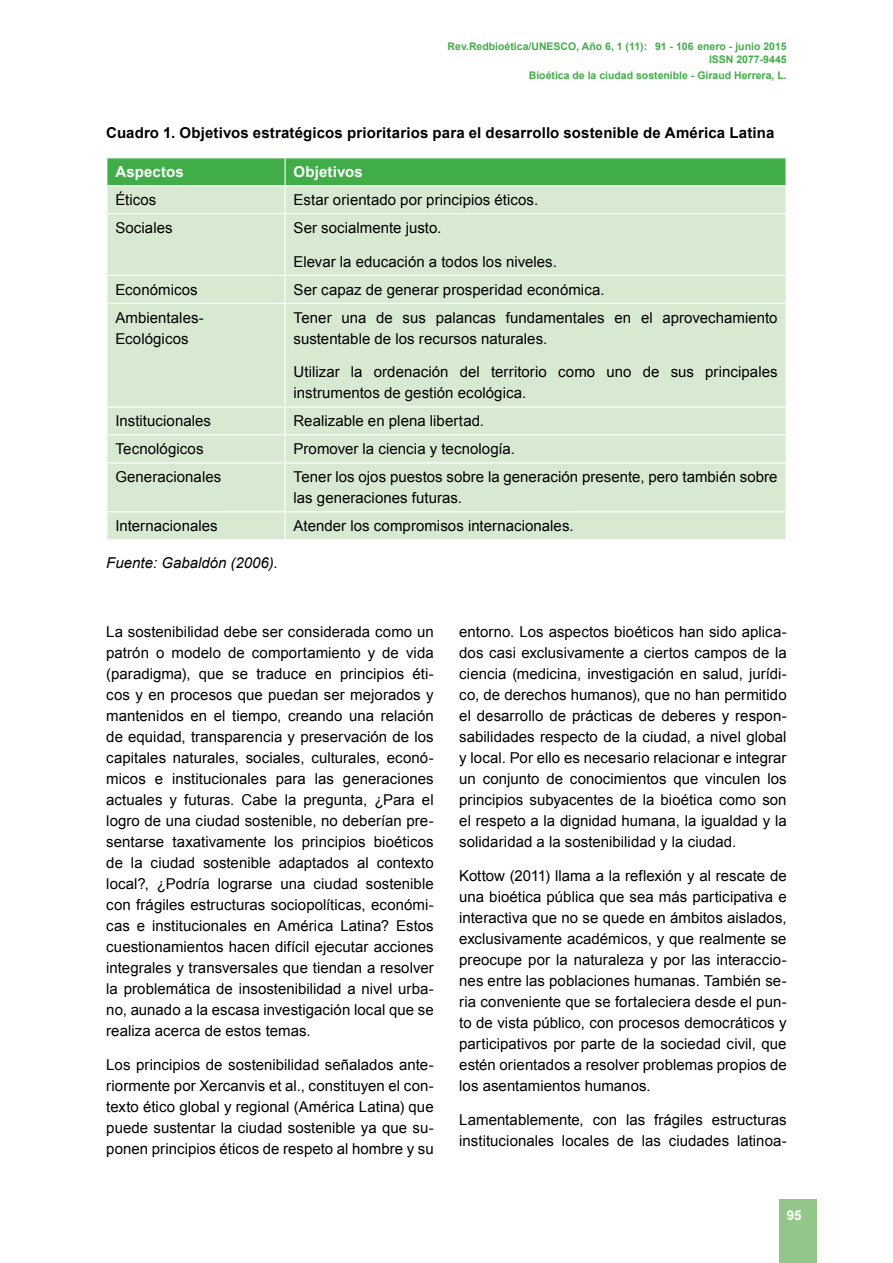
<style>
.page{position:relative;width:893px;height:1263px;background:#fff}
.page>*{position:absolute;margin:0;border:0;box-sizing:border-box;transform-origin:0 0}
.contenido{font:15px/21px "Arial";letter-spacing:.005em;color:#000}
.Subtitulo_-_negrita{font:700 15px "Arial";letter-spacing:.01em;color:#000}
.autores_en_cada_artí{font:italic 15px "Arial";color:#000}
.contenido-2{font:700 15px "Arial";letter-spacing:.01em;color:#fff}
.t1{font:700 13.5px "Arial";color:#fff}
.copete_verde_en_pagi{font:700 10.5px/12.6px "Arial";color:#41ad49;text-align:right}
.s1{color:#fff}
</style>
<div class="page">
<div style="left:779px;top:1199px;width:38px;height:64px;background:#93c789"></div>
<div style="left:107px;top:214px;width:678px;height:325px;background:#d8e9d2"></div>
<svg style="left:106px;top:158px;width:680px;height:55px;background:#8ecc8f"></svg>
<hr style="left:285px;top:185px;width:502px;height:1px;background:#fff">
<hr style="left:284px;top:186px;width:2px;height:27px;background:#fff">
<hr style="left:785px;top:186px;width:2px;height:27px;background:#fff">
<hr style="left:284px;top:214px;width:2px;height:61px;background:#fff">
<hr style="left:106px;top:275px;width:179px;height:1px;background:#fff">
<hr style="left:285px;top:275px;width:502px;height:1px;background:#fff">
<hr style="left:284px;top:276px;width:2px;height:27px;background:#fff">
<hr style="left:106px;top:303px;width:179px;height:1px;background:#fff">
<hr style="left:285px;top:303px;width:502px;height:1px;background:#fff">
<hr style="left:284px;top:304px;width:2px;height:102px;background:#fff">
<hr style="left:106px;top:406px;width:179px;height:2px;background:#fff">
<hr style="left:285px;top:406px;width:502px;height:2px;background:#fff">
<hr style="left:284px;top:408px;width:2px;height:26px;background:#fff">
<hr style="left:106px;top:434px;width:179px;height:1px;background:#fff">
<hr style="left:285px;top:434px;width:502px;height:1px;background:#fff">
<hr style="left:284px;top:435px;width:2px;height:27px;background:#fff">
<hr style="left:106px;top:462px;width:179px;height:1px;background:#fff">
<hr style="left:285px;top:462px;width:502px;height:1px;background:#fff">
<hr style="left:284px;top:463px;width:2px;height:48px;background:#fff">
<hr style="left:106px;top:511px;width:179px;height:1px;background:#fff">
<hr style="left:285px;top:511px;width:502px;height:1px;background:#fff">
<hr style="left:284px;top:512px;width:2px;height:27px;background:#fff">
<p class="copete_verde_en_pagi" style="left:448px;top:40px;width:216px">Rev.Redbioética/UNESCO, Año 6, 1 (11): <span class="s1">12</span></p>
<p class="copete_verde_en_pagi" style="left:683px;top:40px;width:105px"><span class="s1">21</span> enero - junio 2015<br>ISSN 2077-9445</p>
<p class="copete_verde_en_pagi" style="left:655px;top:40px;width:40px">91 - 106</p>
<p class="copete_verde_en_pagi" style="left:529px;top:69px;width:259px">Bioética de la ciudad sostenible - Giraud Herrera, L.</p>
<p class="Subtitulo_-_negrita" style="left:106px;top:123px;width:670px">Cuadro 1. Objetivos estratégicos prioritarios para el desarrollo sostenible de América Latina</p>
<p class="contenido-2" style="left:115px;top:162px;width:70px">Aspectos</p>
<p class="contenido-2" style="left:294px;top:162px;width:71px">Objetivos</p>
<p class="contenido" style="left:115px;top:190px;width:43px">Éticos</p>
<p class="contenido" style="left:294px;top:190px;width:246px">Estar orientado por principios éticos.</p>
<p class="contenido" style="left:115px;top:217px;width:59px">Sociales</p>
<p class="contenido" style="left:294px;top:217px;width:149px">Ser socialmente justo.</p>
<p class="contenido" style="left:294px;top:251px;width:265px">Elevar la educación a todos los niveles.</p>
<p class="contenido" style="left:115px;top:279px;width:84px">Económicos</p>
<p class="contenido" style="left:294px;top:279px;width:313px">Ser capaz de generar prosperidad económica.</p>
<p class="contenido" style="left:115px;top:307px;width:90px">Ambientales-<br>Ecológicos</p>
<p class="contenido" style="left:294px;top:307px;width:485px">Tener una de sus palancas fundamentales en el aprovechamiento sustentable de los recursos naturales.</p>
<p class="contenido" style="left:294px;top:362px;width:486px">Utilizar la ordenación del territorio como uno de sus principales instrumentos de gestión ecológica.</p>
<p class="contenido" style="left:115px;top:411px;width:97px">Institucionales</p>
<p class="contenido" style="left:294px;top:411px;width:192px">Realizable en plena libertad.</p>
<p class="contenido" style="left:115px;top:439px;width:90px">Tecnológicos</p>
<p class="contenido" style="left:294px;top:439px;width:223px">Promover la ciencia y tecnología.</p>
<p class="contenido" style="left:115px;top:467px;width:107px">Generacionales</p>
<p class="contenido" style="left:294px;top:467px;width:485px">Tener los ojos puestos sobre la generación presente, pero también sobre las generaciones futuras.</p>
<p class="contenido" style="left:115px;top:516px;width:104px">Internacionales</p>
<p class="contenido" style="left:294px;top:516px;width:282px">Atender los compromisos internacionales.</p>
<p class="autores_en_cada_artí" style="left:106px;top:553px;width:173px">Fuente: Gabaldón (2006).</p>
<p class="contenido" style="left:106px;top:621px;width:329px;text-align:justify">La sostenibilidad debe ser considerada como un patrón o modelo de comportamiento y de vida (paradigma), que se traduce en principios éti&shy;cos y en procesos que puedan ser mejorados y mantenidos en el tiempo, creando una relación de equidad, transparencia y preservación de los capitales naturales, sociales, culturales, econó&shy;micos e institucionales para las generaciones actuales y futuras. Cabe la pregunta, ¿Para el logro de una ciudad sostenible, no deberían pre&shy;sentarse taxativamente los principios bioéticos de la ciudad sostenible adaptados al contexto local?, ¿Podría lograrse una ciudad sostenible con frágiles estructuras sociopolíticas, económi&shy;cas e institucionales en América Latina? Estos cuestionamientos hacen difícil ejecutar acciones integrales y transversales que tiendan a resolver la problemática de insostenibilidad a nivel urba&shy;no, aunado a la escasa investigación local que se realiza acerca de estos temas.</p>
<p class="contenido" style="left:106px;top:1054px;width:329px;text-align:justify">Los principios de sostenibilidad señalados ante&shy;riormente por Xercanvis et al., constituyen el con&shy;texto ético global y regional (América Latina) que puede sustentar la ciudad sostenible ya que su&shy;ponen principios éticos de respeto al hombre y su</p>
<p class="contenido" style="left:459px;top:621px;width:329px;text-align:justify">entorno. Los aspectos bioéticos han sido aplica&shy;dos casi exclusivamente a ciertos campos de la ciencia (medicina, investigación en salud, jurídi&shy;co, de derechos humanos), que no han permitido el desarrollo de prácticas de deberes y respon&shy;sabilidades respecto de la ciudad, a nivel global y local. Por ello es necesario relacionar e integrar un conjunto de conocimientos que vinculen los principios subyacentes de la bioética como son el respeto a la dignidad humana, la igualdad y la solidaridad a la sostenibilidad y la ciudad.</p>
<p class="contenido" style="left:459px;top:865px;width:329px;text-align:justify">Kottow (2011) llama a la reflexión y al rescate de una bioética pública que sea más participativa e interactiva que no se quede en ámbitos aislados, exclusivamente académicos, y que realmente se preocupe por la naturaleza y por las interaccio&shy;nes entre las poblaciones humanas. También se&shy;ria conveniente que se fortaleciera desde el pun&shy;to de vista público, con procesos democráticos y participativos por parte de la sociedad civil, que estén orientados a resolver problemas propios de los asentamientos humanos.</p>
<p class="contenido" style="left:459px;top:1109px;width:329px">Lamentablemente, con las frágiles estructuras institucionales locales de las ciudades latinoa-</p>
<p class="t1" style="left:787px;top:1206px;width:17px">95</p>
</div>
